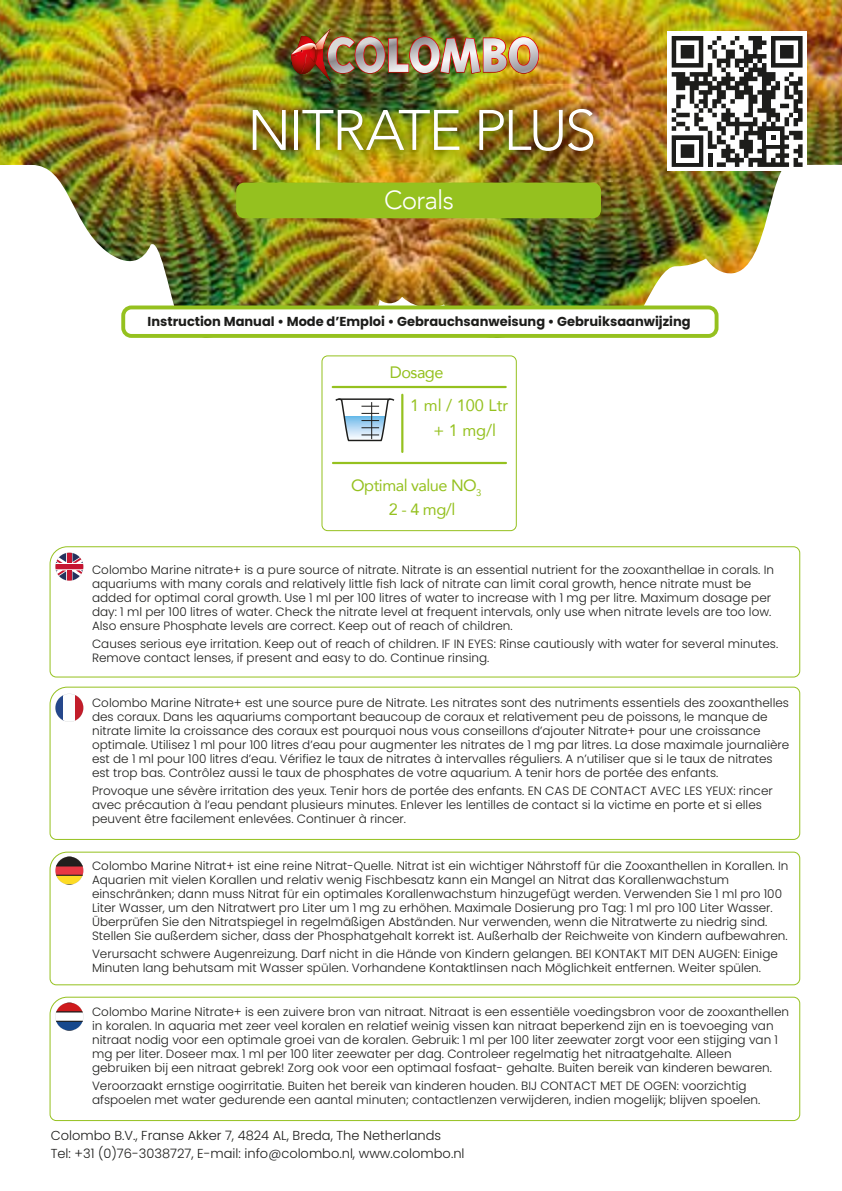
<style>
.page{position:relative;width:842px;height:1191px;background:#fff}
.page>*{position:absolute;margin:0;border:0;box-sizing:border-box;transform-origin:0 0}
.t1{font:300 56.4px "Avenir";letter-spacing:-.04em;color:#fff}
.t2{font:300 26.2px "Avenir";letter-spacing:-.025em;color:#fff}
.t3{font:16.6px "Avenir";color:#95c11f}
.t4{font:16.4px/24.8px "Avenir";letter-spacing:-.03em;color:#95c11f}
.t5{font:300 13px/18px "Poppins";color:#1d1d1b}
.t6{font:700 13px "Poppins";color:#1d1d1b}
.t7{font:300 12px/14px "Poppins";color:#1d1d1b}
</style>
<div class="page">
<img style="left:0;top:0;width:842px;height:331px">
<img style="left:230px;top:84px;width:382px;height:97px">
<img style="left:291px;top:29px;width:248px;height:53px">
<div style="left:667px;top:31px;width:140px;height:140px;background:#fff"></div>
<svg style="left:672px;top:36px;width:130px;height:131px"></svg>
<hr style="left:708px;top:153px;width:4px;height:14px;background:#1d1d1b">
<div style="left:236px;top:183px;width:365px;height:35px;background:#95c11f;border-radius:8px"></div>
<svg style="left:50px;top:686px;width:750px;height:154px"></svg>
<svg style="left:50px;top:851px;width:750px;height:134px"></svg>
<svg style="left:50px;top:996px;width:750px;height:125px"></svg>
<svg style="left:50px;top:546px;width:750px;height:131px"></svg>
<div style="left:123px;top:307px;width:593px;height:29px;background:#fff;border-radius:8px"></div>
<div style="left:121px;top:305px;width:597px;height:33px;border:4px solid #95c11f;border-radius:8px"></div>
<svg style="left:55px;top:552px;width:28px;height:28px"></svg>
<svg style="left:55px;top:694px;width:28px;height:28px"></svg>
<svg style="left:55px;top:856px;width:28px;height:28px"></svg>
<svg style="left:55px;top:1002px;width:28px;height:28px"></svg>
<div style="left:322px;top:356px;width:194px;height:175px;border:1px solid #95c11f;border-radius:6px"></div>
<hr style="left:333px;top:386px;width:173px;height:2px;background:#95c11f">
<hr style="left:401px;top:395px;width:2px;height:57px;background:#95c11f">
<svg style="left:335px;top:398px;width:60px;height:44px"></svg>
<hr style="left:338px;top:398px;width:52px;height:2px;background:#1d1d1b">
<hr style="left:333px;top:462px;width:173px;height:2px;background:#95c11f">
<h1 class="t1" style="left:247px;top:97px;width:351px">NITRATE PLUS</h1>
<h2 class="t2" style="left:384px;top:184px;width:71px">Corals</h2>
<p class="t6" style="left:148px;top:314px;width:545px">Instruction Manual • Mode d’Emploi • Gebrauchsanweisung • Gebruiksaanwijzing</p>
<h3 class="t3" style="left:390px;top:359px;width:55px">Dosage</h3>
<h3 class="t3" style="left:410px;top:392px;width:99px">1 ml / 100 Ltr</h3>
<h3 class="t3" style="left:433px;top:417px;width:64px">+ 1 mg/l</h3>
<h3 class="t4" style="left:389px;top:472px;width:94px;text-indent:-38px">Optimal value NO<sub>3<br></sub>2 - 4 mg/l</h3>
<p class="t7" style="left:92px;top:563px;width:683px">Colombo Marine nitrate+ is a pure source of nitrate. Nitrate is an essential nutrient for the zooxanthellae in corals. In aquariums with many corals and relatively little fish lack of nitrate can limit coral growth, hence nitrate must be added for optimal coral growth. Use 1 ml per 100 litres of water to increase with 1 mg per litre. Maximum dosage per day: 1 ml per 100 litres of water. Check the nitrate level at frequent intervals, only use when nitrate levels are too low.<br>Also ensure Phosphate levels are correct. Keep out of reach of children.</p>
<p class="t7" style="left:92px;top:637px;width:688px">Causes serious eye irritation. Keep out of reach of children. IF IN EYES: Rinse cautiously with water for several minutes.<br>Remove contact lenses, if present and easy to do. Continue rinsing.</p>
<p class="t7" style="left:92px;top:696px;width:699px">Colombo Marine Nitrate+ est une source pure de Nitrate. Les nitrates sont des nutriments essentiels des zooxanthelles des coraux. Dans les aquariums comportant beaucoup de coraux et relativement peu de poissons, le manque de nitrate limite la croissance des coraux est pourquoi nous vous conseillons d’ajouter Nitrate+ pour une croissance optimale. Utilisez 1 ml pour 100 litres d’eau pour augmenter les nitrates de 1 mg par litres. La dose maximale journalière est de 1 ml pour 100 litres d’eau. Vérifiez le taux de nitrates à intervalles réguliers. A n’utiliser que si le taux de nitrates est trop bas. Contrôlez aussi le taux de phosphates de votre aquarium. A tenir hors de portée des enfants.</p>
<p class="t7" style="left:92px;top:784px;width:682px">Provoque une sévère irritation des yeux. Tenir hors de portée des enfants. EN CAS DE CONTACT AVEC LES YEUX: rincer avec précaution à l’eau pendant plusieurs minutes. Enlever les lentilles de contact si la victime en porte et si elles peuvent être facilement enlevées. Continuer à rincer.</p>
<p class="t7" style="left:92px;top:859px;width:698px">Colombo Marine Nitrat+ ist eine reine Nitrat-Quelle. Nitrat ist ein wichtiger Nährstoff für die Zooxanthellen in Korallen. In Aquarien mit vielen Korallen und relativ wenig Fischbesatz kann ein Mangel an Nitrat das Korallenwachstum einschränken; dann muss Nitrat für ein optimales Korallenwachstum hinzugefügt werden. Verwenden Sie 1 ml pro 100<br>Liter Wasser, um den Nitratwert pro Liter um 1 mg zu erhöhen. Maximale Dosierung pro Tag: 1 ml pro 100 Liter Wasser.<br>Überprüfen Sie den Nitratspiegel in regelmäßigen Abständen. Nur verwenden, wenn die Nitratwerte zu niedrig sind.<br>Stellen Sie außerdem sicher, dass der Phosphatgehalt korrekt ist. Außerhalb der Reichweite von Kindern aufbewahren.</p>
<p class="t7" style="left:92px;top:947px;width:687px">Verursacht schwere Augenreizung. Darf nicht in die Hände von Kindern gelangen. BEI KONTAKT MIT DEN AUGEN: Einige<br>Minuten lang behutsam mit Wasser spülen. Vorhandene Kontaktlinsen nach Möglichkeit entfernen. Weiter spülen.</p>
<p class="t7" style="left:92px;top:1005px;width:698px">Colombo Marine Nitrate+ is een zuivere bron van nitraat. Nitraat is een essentiële voedingsbron voor de zooxanthellen in koralen. In aquaria met zeer veel koralen en relatief weinig vissen kan nitraat beperkend zijn en is toevoeging van nitraat nodig voor een optimale groei van de koralen. Gebruik: 1 ml per 100 liter zeewater zorgt voor een stijging van 1 mg per liter. Doseer max. 1 ml per 100 liter zeewater per dag. Controleer regelmatig het nitraatgehalte. Alleen gebruiken bij een nitraat gebrek! Zorg ook voor een optimaal fosfaat- gehalte. Buiten bereik van kinderen bewaren.</p>
<p class="t7" style="left:92px;top:1079px;width:670px">Veroorzaakt ernstige oogirritatie. Buiten het bereik van kinderen houden. BIJ CONTACT MET DE OGEN: voorzichtig afspoelen met water gedurende een aantal minuten; contactlenzen verwijderen, indien mogelijk; blijven spoelen.</p>
<p class="t5" style="left:51px;top:1126px;width:415px">Colombo B.V., Franse Akker 7, 4824 AL, Breda, The Netherlands<br>Tel: +31 (0)76-3038727, E-mail: info@colombo.nl, www.colombo.nl</p>
</div>
